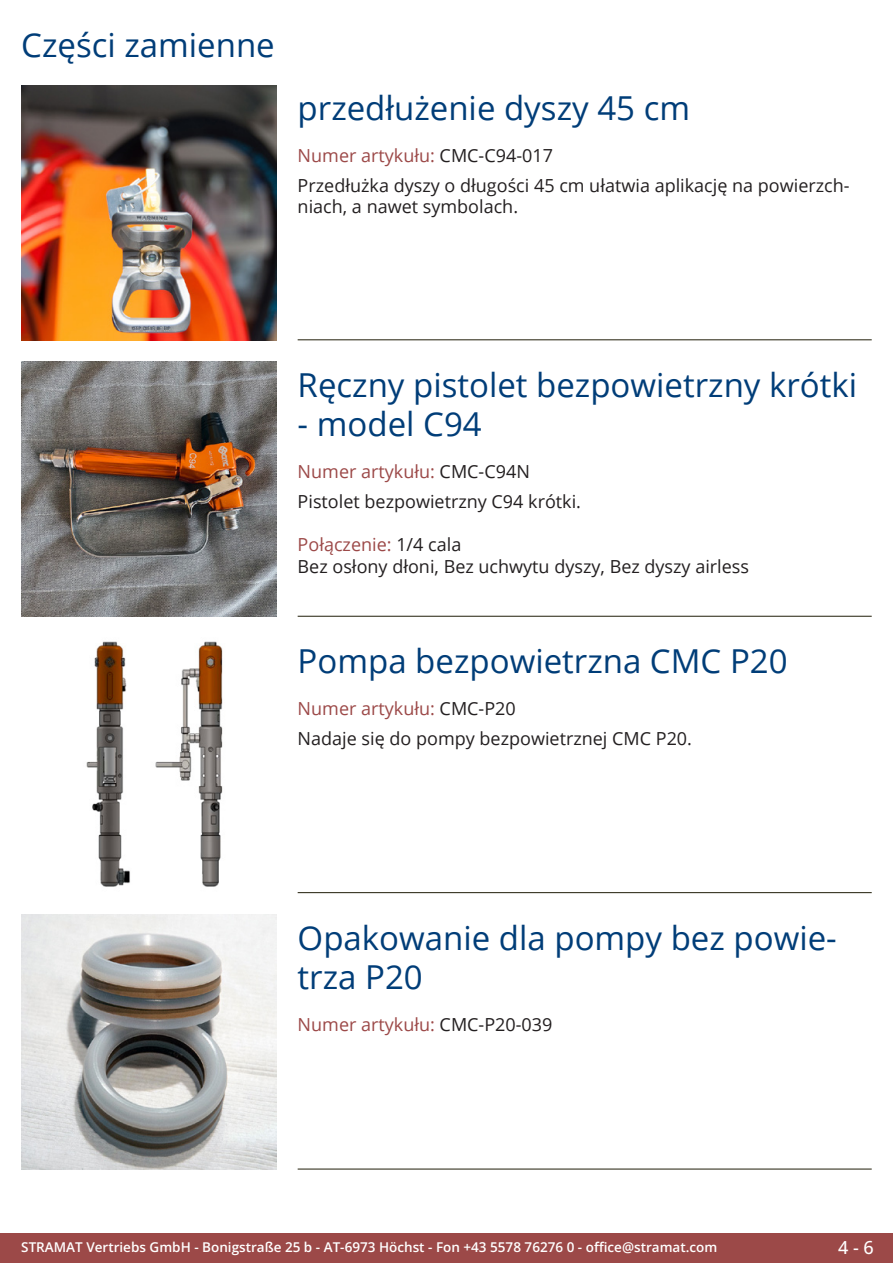
<style>
.page{position:relative;width:893px;height:1263px;background:#fff}
.page>*{position:absolute;margin:0;border:0;box-sizing:border-box;transform-origin:0 0}
.Produkttitel{font:33px/39.6px "Open Sans";color:#003d78}
.RastTitel{font:33px "Open Sans";color:#003d78}
.Beschreibung_Text{font:18px/21.6px "Open Sans";color:#231f20}
.TechDaten_Überschrif{font:18px "Open Sans";color:#9c4948}
.t1{font:500 18px "Open Sans";color:#fff}
.t2{font:600 13.5px "Open Sans";color:#fff}
.s1{color:#231f20}
.s2{color:#9c4948}
</style>
<div class="page">
<div style="left:0;top:1233px;width:893px;height:30px;background:#9c4948"></div>
<hr style="left:298px;top:340px;width:574px;height:1px;background:#201d08">
<hr style="left:298px;top:616px;width:574px;height:1px;background:#201d08">
<hr style="left:298px;top:892px;width:574px;height:1px;background:#201d08">
<hr style="left:298px;top:1169px;width:574px;height:1px;background:#201d08">
<img style="left:21px;top:85px;width:255px;height:255px">
<img style="left:21px;top:361px;width:255px;height:256px">
<img style="left:86px;top:641px;width:137px;height:246px">
<img style="left:21px;top:914px;width:255px;height:255px">
<p class="RastTitel" style="left:21px;top:22px;width:255px">Części zamienne</p>
<p class="Produkttitel" style="left:298px;top:88px;width:394px">przedłużenie dyszy 45 cm</p>
<p class="TechDaten_Überschrif" style="left:298px;top:143px;width:257px">Numer artykułu: <span class="s1">CMC-C94-017</span></p>
<p class="Beschreibung_Text" style="left:298px;top:174px;width:552px">Przedłużka dyszy o długości 45 cm ułatwia aplikację na powierzch&shy;niach, a nawet symbolach.</p>
<p class="Produkttitel" style="left:298px;top:364px;width:561px">Ręczny pistolet bezpowietrzny krótki</p>
<p class="Produkttitel" style="left:298px;top:404px;width:186px">- model C94</p>
<p class="TechDaten_Überschrif" style="left:298px;top:459px;width:234px">Numer artykułu: <span class="s1">CMC-C94N</span></p>
<p class="Beschreibung_Text" style="left:298px;top:490px;width:285px">Pistolet bezpowietrzny C94 krótki.</p>
<p class="Beschreibung_Text" style="left:298px;top:533px;width:453px"><span class="s2">Połączenie:</span> 1/4 cala<br>Bez osłony dłoni, Bez uchwytu dyszy, Bez dyszy airless</p>
<p class="Produkttitel" style="left:298px;top:640px;width:491px">Pompa bezpowietrzna CMC P20</p>
<p class="TechDaten_Überschrif" style="left:298px;top:696px;width:220px">Numer artykułu: <span class="s1">CMC-P20</span></p>
<p class="Beschreibung_Text" style="left:298px;top:727px;width:396px">Nadaje się do pompy bezpowietrznej CMC P20.</p>
<p class="Produkttitel" style="left:298px;top:917px;width:538px">Opakowanie dla pompy bez powie&shy;trza P20</p>
<p class="TechDaten_Überschrif" style="left:298px;top:1012px;width:256px">Numer artykułu: <span class="s1">CMC-P20-039</span></p>
<p class="t2" style="left:21px;top:1238px;width:698px">STRAMAT Vertriebs GmbH - Bonigstraße 25 b - AT-6973 Höchst - Fon +43 5578 76276 0 - office@stramat.com</p>
<p class="t1" style="left:838px;top:1234px;width:37px">4 - 6</p>
</div>
